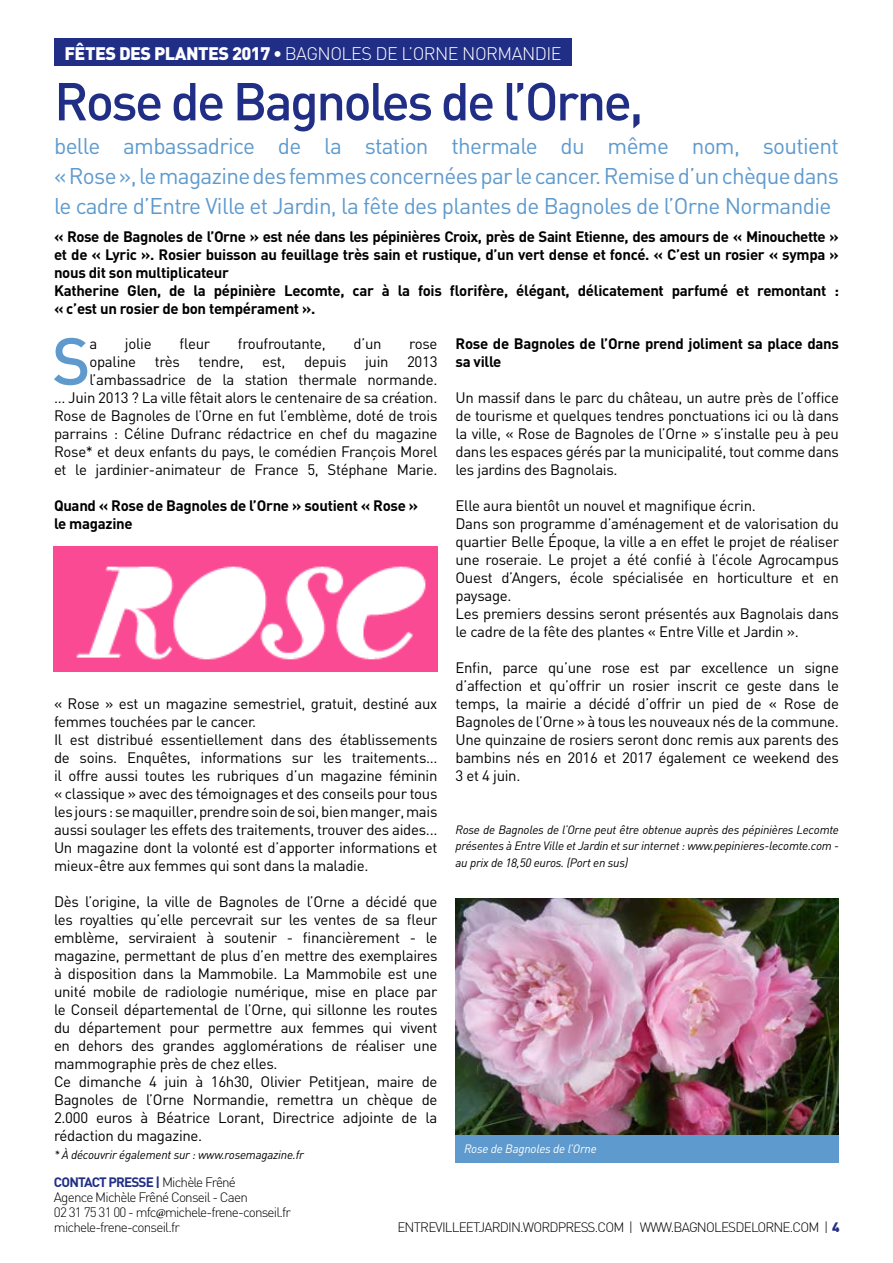
<style>
.page{position:relative;width:893px;height:1263px;background:#fff}
.page>*{position:absolute;margin:0;border:0;box-sizing:border-box;transform-origin:0 0}
.t1{font:500 65.55px "DIN";color:#5e9ace}
.t2{font:500 52.5px "DIN";letter-spacing:-.05em;color:#212e86}
.t3{font:22.5px/30px "DIN";letter-spacing:-.03em;color:#5e9ace;text-align:justify}
.t4{font:300 18px "DIN";letter-spacing:-.03em;color:#fff}
.t5{font:15px/18px "DIN";letter-spacing:-.02em;color:#000}
.t6{font:700 15px/18px "DIN";letter-spacing:-.02em;color:#000}
.t7{font:300 13.5px/15px "DIN";letter-spacing:-.06em;color:#000}
.t8{font:italic 12px/16.5px "DIN";letter-spacing:-.02em;color:#000;text-align:justify}
.t9{font:italic 12px "DIN";letter-spacing:-.02em;color:#fff}
.s1{font-weight:900}
.s2{font-weight:700;color:#212e86}
.s3{font-family:"Minion Pro";font-weight:400}
.s4{font-weight:900;color:#212e86}
</style>
<div class="page">
<img style="left:455px;top:899px;width:384px;height:236px">
<div style="left:455px;top:1135px;width:384px;height:27px;background:#5e9ace"></div>
<div style="left:54px;top:38px;width:518px;height:28px;background:#212e86"></div>
<img style="left:54px;top:546px;width:383px;height:125px">
<p class="t4" style="left:64px;top:42px;width:499px"><span class="s1">FÊTES DES PLANTES 2017 •</span> BAGNOLES DE L’ORNE NORMANDIE</p>
<h2 class="t2" style="left:54px;top:68px;width:591px">Rose de Bagnoles de l’Orne,</h2>
<h3 class="t3" style="left:54px;top:131px;width:786px">belle ambassadrice de la station thermale du même nom, soutient « Rose », le magazine des femmes concernées par le cancer. Remise d’un chèque dans le cadre d’Entre Ville et Jardin, la fête des plantes de Bagnoles de l’Orne Normandie</h3>
<p class="t6" style="left:54px;top:227px;width:786px">« Rose de Bagnoles de l’Orne » est née dans les pépinières Croix, près de Saint Etienne, des amours de « Minouchette » et de « Lyric ». Rosier buisson au feuillage très sain et rustique, d’un vert dense et foncé. « C’est un rosier « sympa » nous dit son multiplicateur<br>Katherine Glen, de la pépinière Lecomte, car à la fois florifère, élégant, délicatement parfumé et remontant : « c’est un rosier de bon tempérament ».</p>
<h1 class="t1" style="left:52px;top:319px;width:40px">S</h1>
<p class="t5" style="left:89px;top:334px;width:9px">a</p>
<p class="t5" style="left:125px;top:334px;width:28px">jolie</p>
<p class="t5" style="left:179px;top:334px;width:32px">fleur</p>
<p class="t5" style="left:238px;top:334px;width:89px">froufroutante,</p>
<p class="t5" style="left:353px;top:334px;width:30px">d’un</p>
<p class="t5" style="left:54px;top:334px;width:385px;text-align:right">rose<br>opaline très tendre, est, depuis juin 2013 l’ambassadrice de la station thermale normande.<br>… Juin 2013 ? La ville fêtait alors le centenaire de sa création.<br>Rose de Bagnoles de l’Orne en fut l’emblème, doté de trois parrains : Céline Dufranc rédactrice en chef du magazine Rose* et deux enfants du pays, le comédien François Morel et le jardinier-animateur de France 5, Stéphane Marie.</p>
<p class="t6" style="left:54px;top:496px;width:366px">Quand « Rose de Bagnoles de l’Orne » soutient « Rose » le magazine</p>
<p class="t5" style="left:54px;top:694px;width:385px">« Rose » est un magazine semestriel, gratuit, destiné aux femmes touchées par le cancer.<br>Il est distribué essentiellement dans des établissements de soins. Enquêtes, informations sur les traitements… il offre aussi toutes les rubriques d’un magazine féminin « classique » avec des témoignages et des conseils pour tous les jours : se maquiller, prendre soin de soi, bien manger, mais aussi soulager les effets des traitements, trouver des aides...<br>Un magazine dont la volonté est d’apporter informations et mieux-être aux femmes qui sont dans la maladie.</p>
<p class="t5" style="left:54px;top:892px;width:385px">Dès l’origine, la ville de Bagnoles de l’Orne a décidé que les royalties qu’elle percevrait sur les ventes de sa fleur emblème, serviraient à soutenir - financièrement - le magazine, permettant de plus d’en mettre des exemplaires à disposition dans la Mammobile. La Mammobile est une unité mobile de radiologie numérique, mise en place par le Conseil départemental de l’Orne, qui sillonne les routes du département pour permettre aux femmes qui vivent en dehors des grandes agglomérations de réaliser une mammographie près de chez elles.<br>Ce dimanche 4 juin à 16h30, Olivier Petitjean, maire de Bagnoles de l’Orne Normandie, remettra un chèque de 2.000 euros à Béatrice Lorant, Directrice adjointe de la rédaction du magazine.</p>
<p class="t8" style="left:54px;top:1146px;width:251px">* À découvrir également sur : www.rosemagazine.fr</p>
<p class="t6" style="left:455px;top:334px;width:385px">Rose de Bagnoles de l’Orne prend joliment sa place dans sa ville</p>
<p class="t5" style="left:455px;top:388px;width:385px;text-align:justify">Un massif dans le parc du château, un autre près de l’office de tourisme et quelques tendres ponctuations ici ou là dans la ville, « Rose de Bagnoles de l’Orne » s’installe peu à peu dans les espaces gérés par la municipalité, tout comme dans les jardins des Bagnolais.</p>
<p class="t5" style="left:455px;top:496px;width:385px">Elle aura bientôt un nouvel et magnifique écrin.<br>Dans son programme d’aménagement et de valorisation du quartier Belle Époque, la ville a en effet le projet de réaliser une roseraie. Le projet a été confié à l’école Agrocampus Ouest d’Angers, école spécialisée en horticulture et en paysage.<br>Les premiers dessins seront présentés aux Bagnolais dans le cadre de la fête des plantes « Entre Ville et Jardin ».</p>
<p class="t5" style="left:455px;top:658px;width:385px;text-align:justify">Enfin, parce qu’une rose est par excellence un signe d’affection et qu’offrir un rosier inscrit ce geste dans le temps, la mairie a décidé d’offrir un pied de « Rose de Bagnoles de l’Orne » à tous les nouveaux nés de la commune.<br>Une quinzaine de rosiers seront donc remis aux parents des bambins nés en 2016 et 2017 également ce weekend des 3 et 4 juin.</p>
<p class="t8" style="left:455px;top:821px;width:385px">Rose de Bagnoles de l’Orne peut être obtenue auprès des pépinières Lecomte présentes à Entre Ville et Jardin et sur internet : www.pepinieres-lecomte.com - au prix de 18,50 euros. (Port en sus)</p>
<p class="t9" style="left:464px;top:1141px;width:134px">Rose de Bagnoles de l’Orne</p>
<p class="t7" style="left:54px;top:1174px;width:239px"><span class="s2">CONTACT PRESSE |</span> Michèle Frêné<br>Agence Michèle Frêné Conseil - Caen<br>02 31 75 31 00 - mfc<span class="s3">@</span>michele-frene-conseil.fr michele-frene-conseil.fr</p>
<p class="t7" style="left:397px;top:1219px;width:444px">ENTREVILLEETJARDIN.WORDPRESS.COM | WWW.BAGNOLESDELORNE.COM | <span class="s4">4</span></p>
</div>
